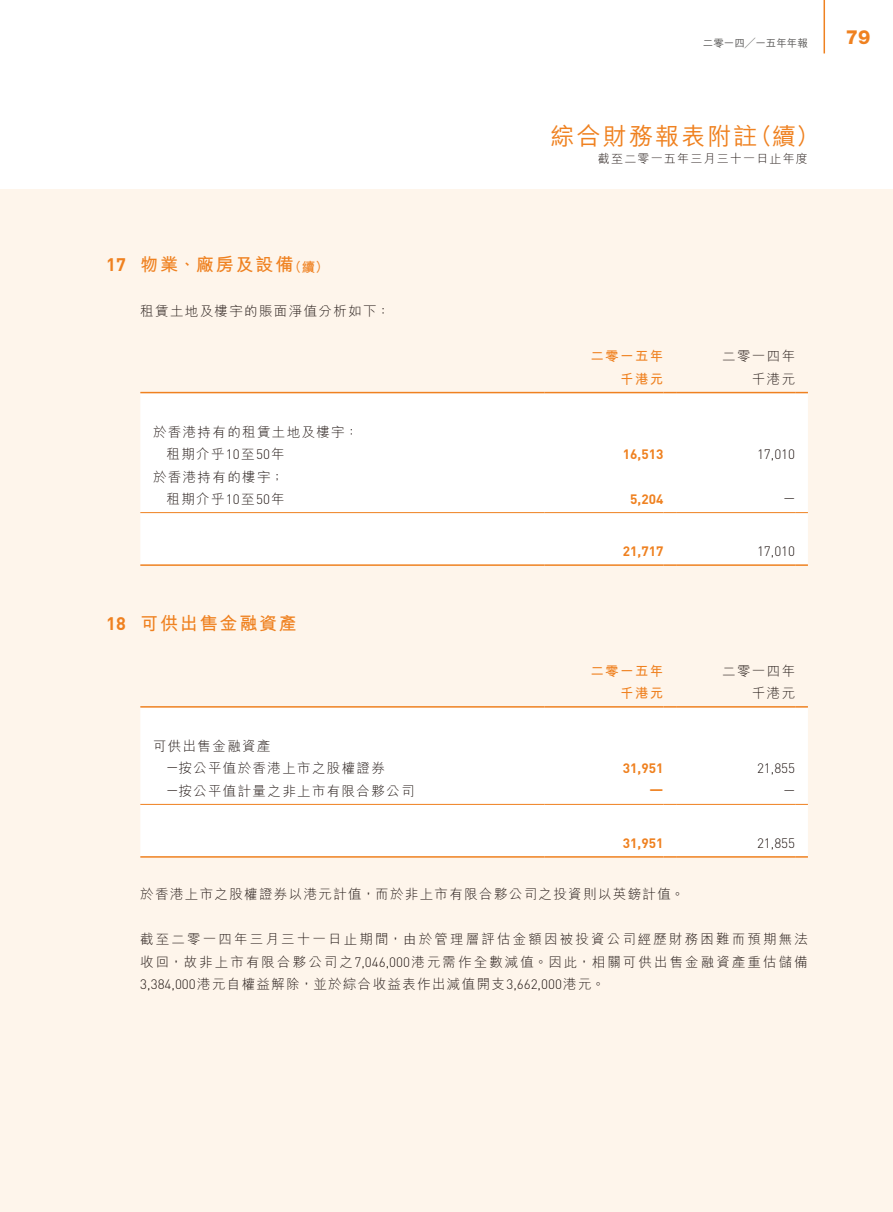
<style>
.page{position:relative;width:893px;height:1212px;background:#fff}
.page>*{position:absolute;margin:0;border:0;box-sizing:border-box;transform-origin:0 0}
.t1{font:500 24px "M Hei HK";letter-spacing:.09em;color:#ef8120}
.t2{font:800 19.5px "Helvetica Neue LT Std";color:#ef8120}
.t3{font:700 18px "M Hei HK";letter-spacing:.1em;color:#ef8120}
.t4{font:300 13.5px/22.5px "M Hei HK";letter-spacing:.1em;color:#231916}
.t5{font:700 13.5px "DIN Pro";color:#ef8120}
.t6{font:300 13.5px "DIN Pro";color:#231916}
.t7{font:700 13.5px "M Hei HK";letter-spacing:.1em;color:#ef8120}
.t8{font:300 12px "M Hei HK";letter-spacing:.1em;color:#231916}
.t9{font:500 10.5px "M Hei HK";color:#595857}
.s1{font-family:"DIN Pro"}
.s2{font-size:13.5px}
</style>
<div class="page">
<div style="left:0;top:190px;width:893px;height:1022px;background:#fef5eb"></div>
<hr style="left:823px;top:0;width:2px;height:53px;background:#ef8120">
<div style="left:140px;top:393px;width:668px;height:171px;background:#fff"></div>
<hr style="left:140px;top:392px;width:404px;height:1px;background:#ef8120">
<hr style="left:544px;top:392px;width:119px;height:1px;background:#ef8120">
<svg style="left:663px;top:392px;width:13px;height:1px"></svg>
<hr style="left:676px;top:392px;width:119px;height:1px;background:#ef8120">
<svg style="left:795px;top:392px;width:13px;height:1px"></svg>
<hr style="left:140px;top:564px;width:404px;height:2px;background:#ef8120">
<hr style="left:544px;top:564px;width:119px;height:2px;background:#ef8120">
<svg style="left:663px;top:564px;width:13px;height:2px"></svg>
<hr style="left:676px;top:564px;width:119px;height:2px;background:#ef8120">
<svg style="left:795px;top:564px;width:13px;height:2px"></svg>
<hr style="left:140px;top:512px;width:404px;height:1px;background:#ef8120">
<hr style="left:544px;top:512px;width:119px;height:1px;background:#ef8120">
<svg style="left:663px;top:512px;width:13px;height:1px"></svg>
<hr style="left:676px;top:512px;width:119px;height:1px;background:#ef8120">
<svg style="left:795px;top:512px;width:13px;height:1px"></svg>
<div style="left:140px;top:708px;width:668px;height:148px;background:#fff"></div>
<hr style="left:140px;top:804px;width:404px;height:1px;background:#ef8120">
<hr style="left:544px;top:804px;width:119px;height:1px;background:#ef8120">
<svg style="left:663px;top:804px;width:13px;height:1px"></svg>
<hr style="left:676px;top:804px;width:119px;height:1px;background:#ef8120">
<svg style="left:795px;top:804px;width:13px;height:1px"></svg>
<hr style="left:140px;top:856px;width:404px;height:2px;background:#ef8120">
<hr style="left:544px;top:856px;width:119px;height:2px;background:#ef8120">
<svg style="left:663px;top:856px;width:13px;height:2px"></svg>
<hr style="left:676px;top:856px;width:119px;height:2px;background:#ef8120">
<svg style="left:795px;top:856px;width:13px;height:2px"></svg>
<hr style="left:140px;top:706px;width:404px;height:2px;background:#ef8120">
<hr style="left:544px;top:706px;width:119px;height:2px;background:#ef8120">
<svg style="left:663px;top:706px;width:13px;height:2px"></svg>
<hr style="left:676px;top:706px;width:119px;height:2px;background:#ef8120">
<svg style="left:795px;top:706px;width:13px;height:2px"></svg>
<p class="t9" style="left:703px;top:36px;width:106px">二零一四╱一五年年報</p>
<h1 class="t1" style="left:550px;top:118px;width:271px">綜合財務報表附註（續）</h1>
<h3 class="t3" style="left:106px;top:252px;width:224px"><span class="s1">17</span> 物業、廠房及設備<span class="s2">（續）</span></h3>
<p class="t4" style="left:140px;top:300px;width:251px">租賃土地及樓宇的賬面淨值分析如下：</p>
<p class="t4" style="left:167px;top:420px;width:193px;text-indent:-14px">於香港持有的租賃土地及樓宇：租期介乎<span class="s1">10</span>至<span class="s1">50</span>年</p>
<p class="t4" style="left:153px;top:465px;width:133px;text-align:right">於香港持有的樓宇；租期介乎<span class="s1">10</span>至<span class="s1">50</span>年</p>
<h3 class="t3" style="left:106px;top:610px;width:192px"><span class="s1">18</span> 可供出售金融資產</h3>
<p class="t4" style="left:167px;top:734px;width:220px;text-indent:-14px">可供出售金融資產<br><sup>—</sup>按公平值於香港上市之股權證券</p>
<p class="t8" style="left:598px;top:152px;width:212px">截至二零一五年三月三十一日止年度</p>
<p class="t7" style="left:590px;top:346px;width:74px">二零一五年</p>
<p class="t4" style="left:722px;top:345px;width:74px">二零一四年</p>
<p class="t7" style="left:620px;top:369px;width:45px">千港元</p>
<p class="t4" style="left:752px;top:367px;width:45px">千港元</p>
<p class="t5" style="left:623px;top:445px;width:42px">16,513</p>
<p class="t6" style="left:757px;top:445px;width:40px">17,010</p>
<p class="t5" style="left:630px;top:490px;width:35px">5,204</p>
<p class="t6" style="left:783px;top:488px;width:13px">—</p>
<p class="t5" style="left:623px;top:542px;width:42px">21,717</p>
<p class="t6" style="left:757px;top:542px;width:40px">17,010</p>
<p class="t7" style="left:590px;top:661px;width:74px">二零一五年</p>
<p class="t4" style="left:722px;top:659px;width:74px">二零一四年</p>
<p class="t7" style="left:620px;top:683px;width:45px">千港元</p>
<p class="t4" style="left:752px;top:682px;width:45px">千港元</p>
<p class="t5" style="left:623px;top:759px;width:42px">31,951</p>
<p class="t6" style="left:757px;top:759px;width:40px">21,855</p>
<p class="t4" style="left:167px;top:779px;width:250px"><span class="s1">—</span>按公平值計量之非上市有限合夥公司</p>
<p class="t5" style="left:649px;top:780px;width:15px">—</p>
<p class="t6" style="left:783px;top:780px;width:13px">—</p>
<p class="t5" style="left:623px;top:834px;width:42px">31,951</p>
<p class="t6" style="left:757px;top:834px;width:40px">21,855</p>
<p class="t4" style="left:140px;top:883px;width:546px">於香港上市之股權證券以港元計值，而於非上市有限合夥公司之投資則以英鎊計值。</p>
<p class="t4" style="left:140px;top:928px;width:669px;text-align:justify">截至二零一四年三月三十一日止期間，由於管理層評估金額因被投資公司經歷財務困難而預期無法收回，故非上市有限合夥公司之<span class="s1">7,046,000</span>港元需作全數減值。因此，相關可供出售金融資產重估儲備<span class="s1">3,384,000</span>港元自權益解除，並於綜合收益表作出減值開支<span class="s1">3,662,000</span>港元。</p>
<h2 class="t2" style="left:846px;top:26px;width:26px">79</h2>
</div>
